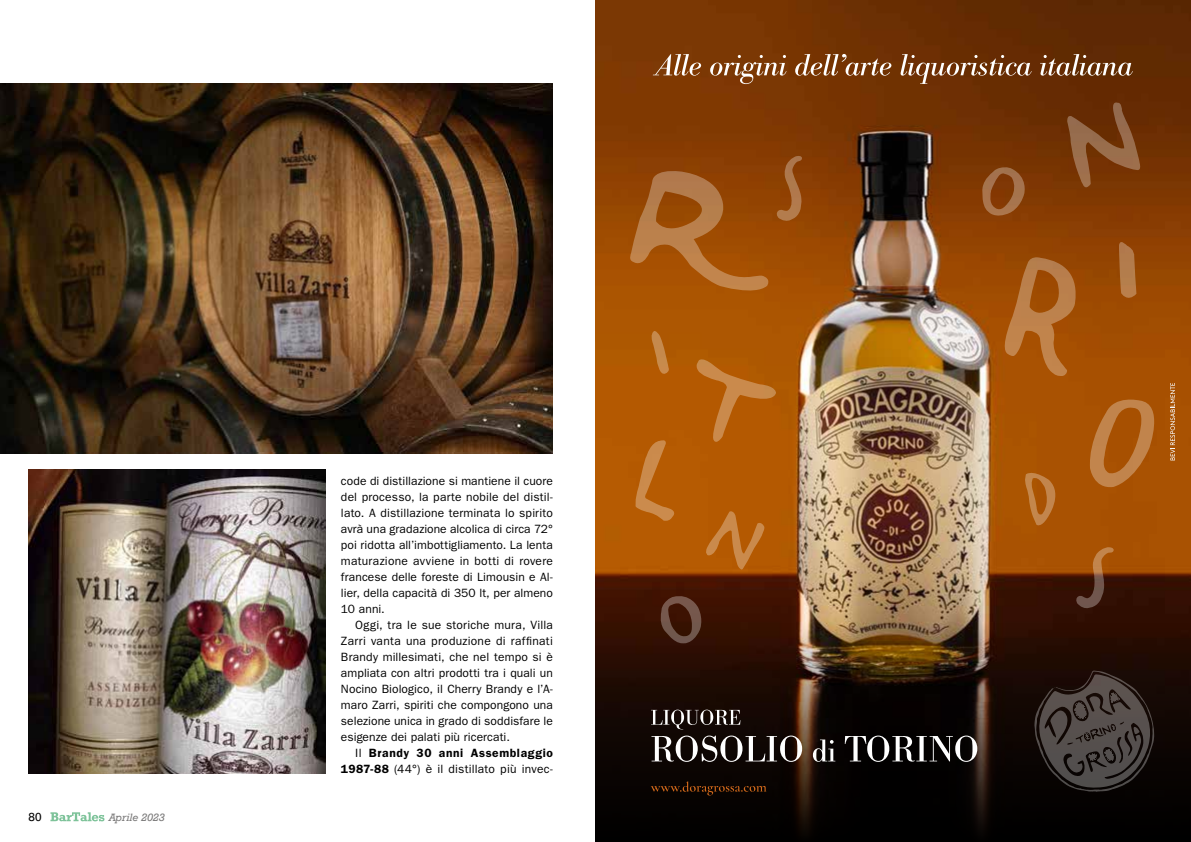
<style>
.page{position:relative;width:1191px;height:842px;background:#fff}
.page>*{position:absolute;margin:0;border:0;box-sizing:border-box;transform-origin:0 0}
.t1{font:12px/16px "ITC Franklin Gothic Std";letter-spacing:.005em;color:#000;text-align:justify}
.t2{font:600 12px/16px "ITC Franklin Gothic Std";letter-spacing:.05em;color:#000;text-align:right}
.t3{font:12px "Rockwell";color:#000}
.t4{font:italic 10px "Rockwell";color:#7c7b7b}
.s1{font-weight:400}
</style>
<div class="page">
<img style="left:595px;top:0;width:596px;height:842px">
<svg style="left:596px;top:622px;width:594px;height:220px;background:#1b0e07"></svg>
<svg style="left:1025px;top:473px;width:30px;height:52px;background:#b56a24"></svg>
<svg style="left:651px;top:331px;width:18px;height:43px"></svg>
<svg style="left:1004px;top:257px;width:71px;height:119px;background:#ad6321"></svg>
<svg style="left:1090px;top:400px;width:64px;height:87px;background:#b36722"></svg>
<svg style="left:982px;top:167px;width:42px;height:49px;background:#935426"></svg>
<svg style="left:630px;top:171px;width:138px;height:119px;background:#a65b1a"></svg>
<svg style="left:1119px;top:242px;width:17px;height:56px"></svg>
<svg style="left:1067px;top:102px;width:73px;height:85px;background:#7e461e"></svg>
<svg style="left:660px;top:596px;width:41px;height:47px;background:#543224"></svg>
<svg style="left:696px;top:359px;width:80px;height:83px;background:#b86514"></svg>
<svg style="left:777px;top:156px;width:25px;height:65px;background:#9b5821"></svg>
<svg style="left:1076px;top:547px;width:37px;height:61px;background:#774018"></svg>
<svg style="left:635px;top:440px;width:39px;height:81px;background:#bd6c1c"></svg>
<svg style="left:706px;top:511px;width:58px;height:58px;background:#ba6817"></svg>
<svg style="left:1170px;top:383px;width:5px;height:77px"></svg>
<svg style="left:653px;top:54px;width:48px;height:22px"></svg>
<svg style="left:710px;top:55px;width:76px;height:29px;background:#945e34"></svg>
<svg style="left:795px;top:54px;width:96px;height:22px;background:#95643f"></svg>
<svg style="left:900px;top:54px;width:131px;height:30px;background:#84522f"></svg>
<svg style="left:1040px;top:54px;width:92px;height:22px;background:#885f40"></svg>
<svg style="left:650px;top:781px;width:116px;height:14px;background:#241104"></svg>
<svg style="left:651px;top:735px;width:151px;height:27px"></svg>
<svg style="left:813px;top:739px;width:22px;height:23px"></svg>
<svg style="left:844px;top:735px;width:133px;height:27px"></svg>
<svg style="left:651px;top:710px;width:89px;height:19px;background:#49403d"></svg>
<svg style="left:1034px;top:671px;width:120px;height:121px;background:#38302d"></svg>
<img style="left:0;top:84px;width:553px;height:369px">
<img style="left:28px;top:469px;width:297px;height:305px">
<svg style="left:50px;top:812px;width:54px;height:9px"></svg>
<p class="t3" style="left:28px;top:810px;width:15px">80</p>
<p class="t4" style="left:109px;top:811px;width:57px">Aprile 2023</p>
<p class="t1" style="left:341px;top:473px;width:213px">code di distillazione si mantiene il cuore del processo, la parte nobile del distil&shy;lato. A distillazione terminata lo spirito avrà una gradazione alcolica di circa 72° poi ridotta all’imbottigliamento. La lenta maturazione avviene in botti di rovere francese delle foreste di Limousin e Al&shy;lier, della capacità di 350 lt, per almeno 10 anni.</p>
<p class="t1" style="left:341px;top:617px;width:213px;text-indent:14px">Oggi, tra le sue storiche mura, Villa Zarri vanta una produzione di raffinati Brandy millesimati, che nel tempo si è ampliata con altri prodotti tra i quali un Nocino Biologico, il Cherry Brandy e l’A&shy;maro Zarri, spiriti che compongono una selezione unica in grado di soddisfare le esigenze dei palati più ricercati.</p>
<p class="t2" style="left:341px;top:745px;width:213px"><span class="s1">Il</span> Brandy 30 anni Assemblaggio<br>1987-88 <span class="s1">(44°) è il distillato più invec-</span></p>
</div>
